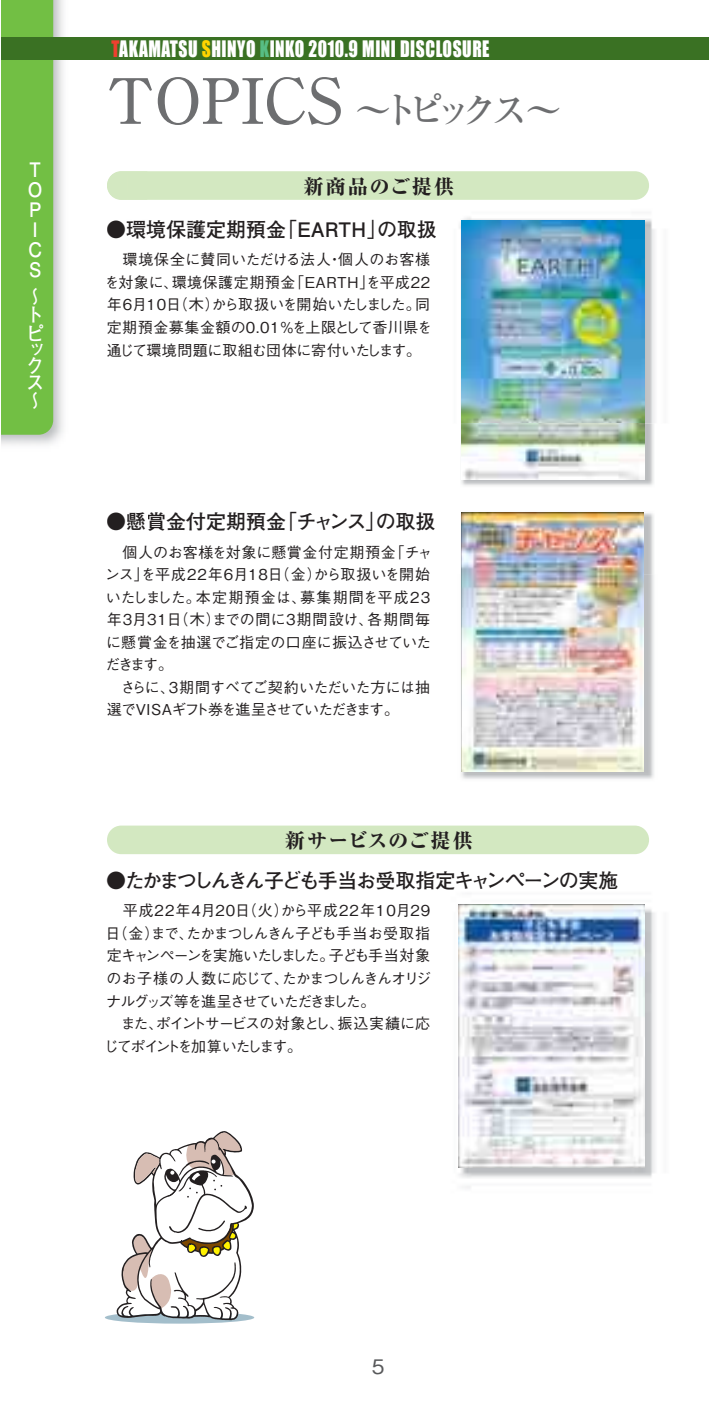
<style>
.page{position:relative;width:709px;height:1418px;background:#fff}
.page>*{position:absolute;margin:0;border:0;box-sizing:border-box;transform-origin:0 0}
.t1{font:37.5px "Ryumin Pro Medium 90 pv RKSJ H";letter-spacing:-.285em;color:#6d6e70}
.t2{font:21px "Impact";letter-spacing:.03em;color:#fff;scale:.83 1}
.t3{font:20px "Futo Go B101 Pro Bold 90 pv RKSJ H";color:#231f20}
.t4{font:20px "Futo Go B101 Pro Bold 90 pv RKSJ H";letter-spacing:-.085em;color:#231f20}
.t5{font:20px/20px "Futo Go B101 Pro Bold 90 pv RKSJ H";color:#fff;scale:.9 1}
.t6{font:20px "Ryumin Pro Heavy 90 pv RKSJ H";letter-spacing:.055em;color:#231f20}
.t7{font:20px "Ryumin Pro Heavy 90 pv RKSJ H";letter-spacing:.095em;color:#231f20}
.t8{font:20px "Gothic BBB Pro Medium 90 pv RKSJ H";color:#58595b}
.t9{font:15px/22.5px "Gothic BBB Pro Medium 90 pv RKSJ H";color:#231f20}
.t10{font:15px/22.5px "Gothic BBB Pro Medium 90 pv RKSJ H";letter-spacing:-.075em;color:#231f20}
.t11{font:15px/22.5px "Gothic BBB Pro Medium 90 pv RKSJ H";letter-spacing:-.025em;color:#231f20;text-align:justify}
.s1{color:#ef402f}
.s2{color:#ffd400}
.s3{color:#57bd84}
.s4{font-size:62.5px}
</style>
<div class="page">
<img style="left:459px;top:178px;width:196px;height:245px">
<img style="left:461px;top:220px;width:183px;height:203px">
<img style="left:461px;top:574px;width:193px;height:205px">
<img style="left:461px;top:423px;width:193px;height:151px">
<img style="left:461px;top:512px;width:183px;height:260px">
<img style="left:458px;top:904px;width:197px;height:284px">
<img style="left:458px;top:904px;width:186px;height:263px">
<div style="left:107px;top:171px;width:542px;height:29px;background:#d3e8c1;border-radius:14px"></div>
<div style="left:107px;top:825px;width:542px;height:29px;background:#d3e8c1;border-radius:14px"></div>
<div style="left:105px;top:1311px;width:149px;height:12px;background:#a3becb;border-radius:50%"></div>
<svg style="left:116px;top:1131px;width:138px;height:189px"></svg>
<img style="left:1px;top:0;width:62px;height:445px">
<img style="left:107px;top:171px;width:13px;height:29px">
<div style="left:1px;top:0;width:52px;height:435px;background:#72bf44"></div>
<div style="left:1px;top:37px;width:708px;height:23px;background:#3a7123"></div>
<h3 class="t5" style="left:28px;top:162px;width:17px">T<br>O<br>P<br>I<br>C<br>S</h3>
<h3 class="t5" style="left:26px;top:289px;width:21px;line-height:18.5px">〜トピ</h3>
<h3 class="t5" style="left:26px;top:343px;width:20px;line-height:17.2px;text-align:justify">ックス〜</h3>
<h2 class="t2" style="left:111px;top:42px;width:457px"><span class="s1">T</span>AKAMATSU <span class="s2">S</span>HINYO <span class="s3">K</span>INKO 2010.9 MINI DISCLOSURE</h2>
<h1 class="t1" style="left:107px;top:96px;width:457px"><span class="s4">TOPICS</span> ～トピックス～</h1>
<h3 class="t7" style="left:304px;top:178px;width:151px">新商品のご提供</h3>
<h3 class="t3" style="left:106px;top:222px;width:332px">●環境保護定期預金「ＥＡＲＴＨ」の取扱</h3>
<p class="t11" style="left:105px;top:250px;width:329px">　環境保全に賛同いただける法人・個人のお客様を対象に、環境保護定期預金「ＥＡＲＴＨ」を平成22年6月10日（木）から取扱いを開始いたしました。同定期預金募集金額の0.01％を上限として香川県を通じて環境問題に取組む団体に寄付いたします。</p>
<h3 class="t3" style="left:106px;top:514px;width:331px">●懸賞金付定期預金「チャンス」の取扱</h3>
<p class="t9" style="left:105px;top:543px;width:329px">　個人のお客様を対象に懸賞金付定期預金「チャンス」を平成22年6月18日（金）から取扱いを開始いたしました。本定期預金は、募集期間を平成23年3月31日（木）までの間に3期間設け、各期間毎に懸賞金を抽選でご指定の口座に振込させていただきます。<br>　さらに、3期間すべてご契約いただいた方には抽選でVISAギフト券を進呈させていただきます。</p>
<h3 class="t6" style="left:285px;top:832px;width:189px">新サービスのご提供</h3>
<h3 class="t4" style="left:106px;top:873px;width:514px">●たかまつしんきん子ども手当お受取指定キャンペーンの実施</h3>
<p class="t10" style="left:104px;top:901px;width:328px">　平成22年4月20日（火）から平成22年10月29日（金）まで、たかまつしんきん子ども手当お受取指定キャンペーンを実施いたしました。子ども手当対象のお子様の人数に応じて、たかまつしんきんオリジナルグッズ等を進呈させていただきました。<br>　また、ポイントサービスの対象とし、振込実績に応じてポイントを加算いたします。</p>
<h3 class="t8" style="left:372px;top:1358px;width:14px">5</h3>
</div>
